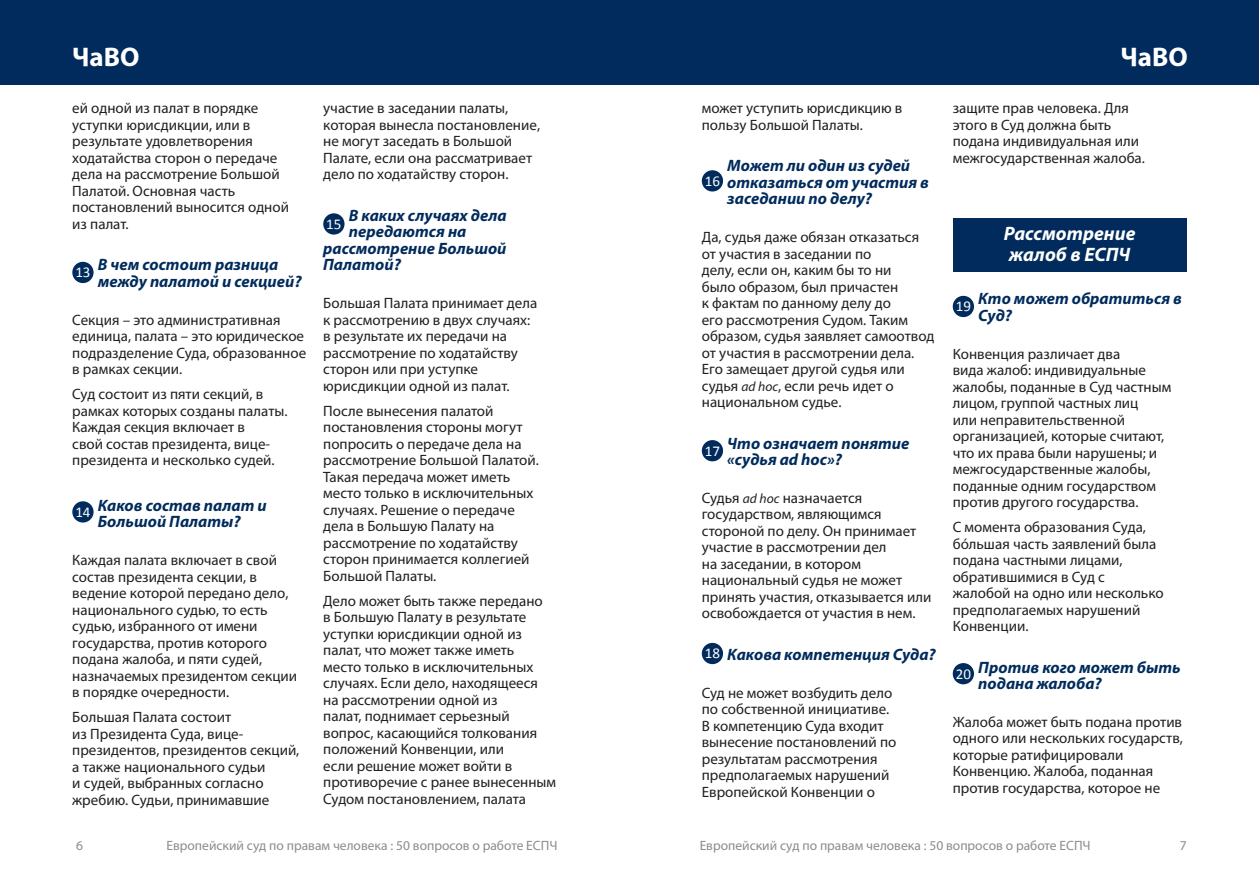
<style>
.page{position:relative;width:1259px;height:893px;background:#fff}
.page>*{position:absolute;margin:0;border:0;box-sizing:border-box;transform-origin:0 0}
.t1{font:700 27px "Myriad Pro";color:#fff}
.t2{font:italic 700 19.5px/21px "Myriad Pro";color:#fff}
.FAQ_-_Question{font:italic 700 16.5px/16.5px "Myriad Pro";color:#002b5c}
.FAQ_-_Texte{font:15px/16.5px "Myriad Pro";color:#231f20}
.t3{font:15px "Calibri";color:#fff}
.t4{font:13.5px "Myriad Pro";color:#8a8c8f}
.s1{font-style:italic;font-size:13.5px}
.s2{font-family:"Calibri";font-weight:400;font-style:normal;font-size:15px;color:#fff}
</style>
<div class="page">
<div style="left:0;top:0;width:1259px;height:85px;background:#002b5c"></div>
<div style="left:72px;top:262px;width:22px;height:21px;background:#002b5c;border-radius:50%"></div>
<div style="left:72px;top:501px;width:22px;height:22px;background:#002b5c;border-radius:50%"></div>
<div style="left:323px;top:213px;width:21px;height:22px;background:#002b5c;border-radius:50%"></div>
<div style="left:702px;top:170px;width:21px;height:21px;background:#002b5c;border-radius:50%"></div>
<div style="left:702px;top:440px;width:21px;height:21px;background:#002b5c;border-radius:50%"></div>
<div style="left:702px;top:643px;width:21px;height:21px;background:#002b5c;border-radius:50%"></div>
<div style="left:952px;top:219px;width:234px;height:53px;background:#002b5c"></div>
<div style="left:952px;top:296px;width:22px;height:21px;background:#002b5c;border-radius:50%"></div>
<div style="left:952px;top:663px;width:22px;height:21px;background:#002b5c;border-radius:50%"></div>
<h1 class="t1" style="left:72px;top:39px;width:69px">ЧаВО</h1>
<h1 class="t1" style="left:1120px;top:39px;width:69px">ЧаВО</h1>
<p class="FAQ_-_Texte" style="left:72px;top:100px;width:218px">ей одной из палат в порядке уступки юрисдикции, или в результате удовлетворения ходатайства сторон о передаче дела на рассмотрение Большой<br>Палатой. Основная часть постановлений выносится одной из палат.</p>
<p class="t3" style="left:75px;top:263px;width:17px">13</p>
<p class="FAQ_-_Question" style="left:98px;top:256px;width:205px">В чем состоит разница между палатой и секцией?</p>
<p class="FAQ_-_Texte" style="left:72px;top:311px;width:235px">Секция – это административная единица, палата – это юридическое подразделение Суда, образованное в рамках секции.</p>
<p class="FAQ_-_Texte" style="left:72px;top:386px;width:217px">Суд состоит из пяти секций, в рамках которых созданы палаты.<br>Каждая секция включает в<br>свой состав президента, вице&shy;президента и несколько судей.</p>
<p class="t3" style="left:75px;top:502px;width:17px">14</p>
<p class="FAQ_-_Question" style="left:98px;top:496px;width:170px">Каков состав палат и<br>Большой Палаты?</p>
<p class="FAQ_-_Texte" style="left:72px;top:552px;width:226px">Каждая палата включает в свой состав президента секции, в ведение которой передано дело, национального судью, то есть судью, избранного от имени государства, против которого подана жалоба, и пяти судей, назначаемых президентом секции в порядке очередности.</p>
<p class="FAQ_-_Texte" style="left:72px;top:709px;width:229px">Большая Палата состоит<br>из Президента Суда, вице&shy;президентов, президентов секций, а также национального судьи<br>и судей, выбранных согласно жребию. Судьи, принимавшие</p>
<p class="FAQ_-_Texte" style="left:323px;top:100px;width:218px">участие в заседании палаты, которая вынесла постановление, не могут заседать в Большой<br>Палате, если она рассматривает дело по ходатайству сторон.</p>
<p class="t3" style="left:326px;top:214px;width:17px">15</p>
<p class="FAQ_-_Question" style="left:349px;top:206px;width:159px">В каких случаях дела</p>
<p class="FAQ_-_Question" style="left:349px;top:223px;width:119px">передаются на</p>
<p class="FAQ_-_Question" style="left:323px;top:239px;width:185px">рассмотрение Большой</p>
<p class="FAQ_-_Question" style="left:323px;top:256px;width:79px">Палатой?</p>
<p class="FAQ_-_Texte" style="left:323px;top:295px;width:215px">Большая Палата принимает дела к рассмотрению в двух случаях: в результате их передачи на рассмотрение по ходатайству сторон или при уступке юрисдикции одной из палат.</p>
<p class="FAQ_-_Texte" style="left:323px;top:402px;width:217px">После вынесения палатой постановления стороны могут попросить о передаче дела на рассмотрение Большой Палатой.<br>Такая передача может иметь место только в исключительных случаях. Решение о передаче дела в Большую Палату на рассмотрение по ходатайству сторон принимается коллегией<br>Большой Палаты.</p>
<p class="FAQ_-_Texte" style="left:323px;top:592px;width:234px">Дело может быть также передано<br>в Большую Палату в результате уступки юрисдикции одной из палат, что может также иметь место только в исключительных случаях. Если дело, находящееся на рассмотрении одной из<br>палат, поднимает серьезный вопрос, касающийся толкования положений Конвенции, или<br>если решение может войти в противоречие с ранее вынесенным<br>Судом постановлением, палата</p>
<p class="FAQ_-_Texte" style="left:702px;top:100px;width:202px">может уступить юрисдикцию в пользу Большой Палаты.</p>
<p class="FAQ_-_Question" style="left:727px;top:157px;width:203px">Может ли один из судей отказаться от участия в заседании по делу?</p>
<p class="FAQ_-_Texte" style="left:702px;top:229px;width:234px">Да, судья даже обязан отказаться от участия в заседании по<br>делу, если он, каким бы то ни<br>было образом, был причастен<br>к фактам по данному делу до<br>его рассмотрения Судом. Таким образом, судья заявляет самоотвод от участия в рассмотрении дела.<br>Его замещает другой судья или судья <span class="s1">ad hoc</span>, если речь идет о национальном судье.</p>
<p class="t3" style="left:705px;top:441px;width:17px">17</p>
<p class="FAQ_-_Question" style="left:727px;top:434px;width:184px">Что означает понятие «судья ad hoc»?</p>
<p class="FAQ_-_Texte" style="left:702px;top:489px;width:231px">Судья <span class="s1">ad hoc</span> назначается государством, являющимся стороной по делу. Он принимает участие в рассмотрении дел<br>на заседании, в котором национальный судья не может принять участия, отказывается или освобождается от участия в нем.</p>
<p class="FAQ_-_Question" style="left:705px;top:645px;width:232px"><span class="s2">18</span> Какова компетенция Суда?</p>
<p class="FAQ_-_Texte" style="left:702px;top:684px;width:196px">Суд не может возбудить дело по собственной инициативе.<br>В компетенцию Суда входит вынесение постановлений по результатам рассмотрения предполагаемых нарушений<br>Европейской Конвенции о</p>
<p class="t3" style="left:705px;top:171px;width:17px">16</p>
<p class="FAQ_-_Texte" style="left:952px;top:100px;width:194px">защите прав человека. Для этого в Суд должна быть подана индивидуальная или межгосударственная жалоба.</p>
<p class="t2" style="left:1004px;top:223px;width:133px">Рассмотрение жалоб в ЕСПЧ</p>
<p class="t3" style="left:955px;top:297px;width:17px">19</p>
<p class="FAQ_-_Question" style="left:978px;top:290px;width:205px">Кто может обратиться в<br>Суд?</p>
<p class="FAQ_-_Texte" style="left:952px;top:345px;width:220px">Конвенция различает два<br>вида жалоб: индивидуальные жалобы, поданные в Суд частным лицом, группой частных лиц<br>или неправительственной организацией, которые считают, что их права были нарушены; и межгосударственные жалобы, поданные одним государством против другого государства.</p>
<p class="FAQ_-_Texte" style="left:952px;top:519px;width:212px">С момента образования Суда, бóльшая часть заявлений была подана частными лицами, обратившимися в Суд с жалобой на одно или несколько предполагаемых нарушений<br>Конвенции.</p>
<p class="t3" style="left:955px;top:664px;width:17px">20</p>
<p class="FAQ_-_Question" style="left:978px;top:658px;width:204px">Против кого может быть подана жалоба?</p>
<p class="FAQ_-_Texte" style="left:952px;top:713px;width:232px">Жалоба может быть подана против одного или нескольких государств, которые ратифицировали<br>Конвенцию. Жалоба, поданная против государства, которое не</p>
<p class="t4" style="left:76px;top:837px;width:8px">6</p>
<p class="t4" style="left:166px;top:837px;width:392px">Европейский суд по правам человека : 50 вопросов о работе ЕСПЧ</p>
<p class="t4" style="left:699px;top:837px;width:392px">Европейский суд по правам человека : 50 вопросов о работе ЕСПЧ</p>
<p class="t4" style="left:1179px;top:837px;width:8px">7</p>
</div>
